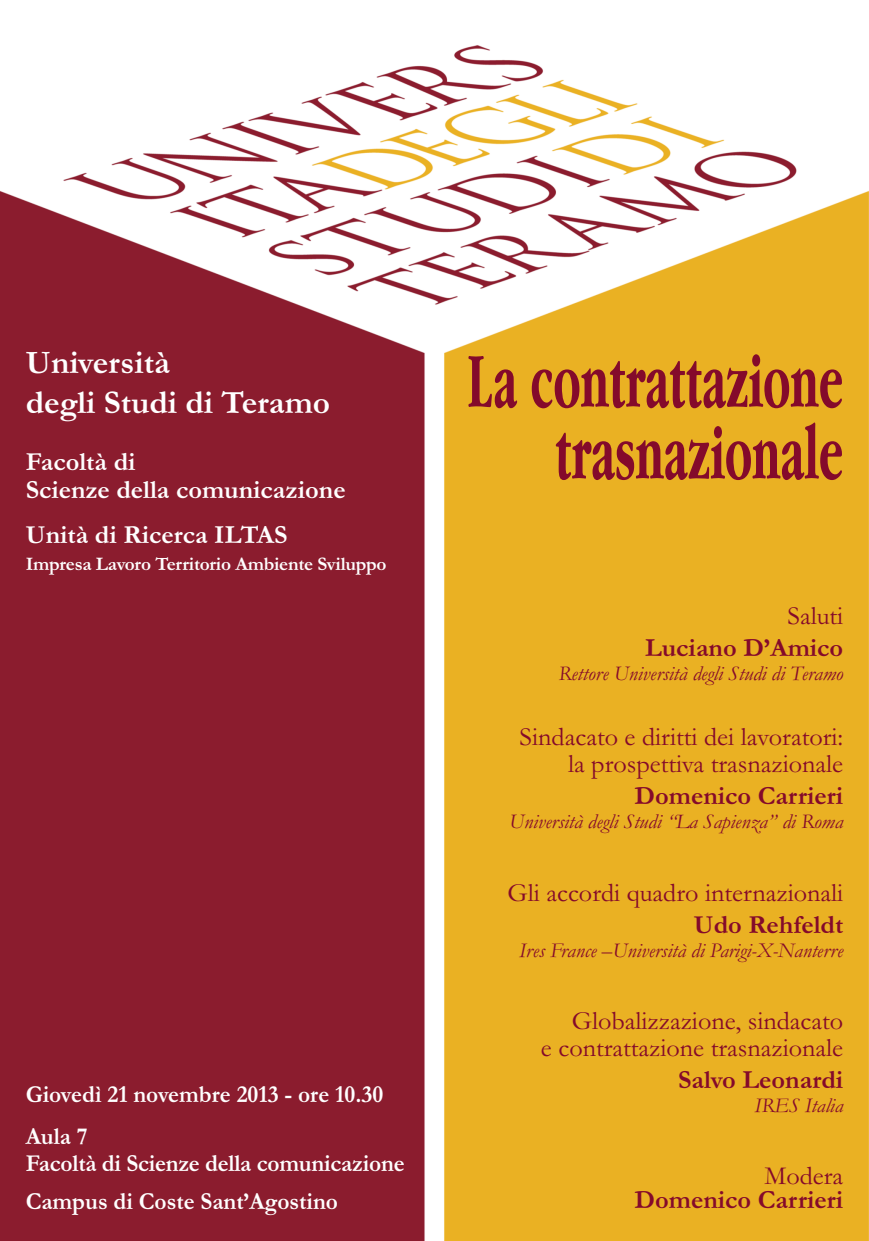
<style>
.page{position:relative;width:869px;height:1241px;background:#fff}
.page>*{position:absolute;margin:0;border:0;box-sizing:border-box;transform-origin:0 0}
.t1{font:700 80.5px/71.8px "Apple Garamond";color:#840a2b;text-align:right;scale:.7 1}
.t2{font:700 33.25px/39.9px "Garamond";color:#fff}
.t3{font:26.25px/27.1px "Garamond";color:#840a2b;text-align:right}
.t4{font:700 26.25px "Garamond";color:#840a2b}
.t5{font:700 26.25px/28px "Garamond";color:#fff}
.t6{font:700 24.5px/42.5px "Garamond";color:#fff;scale:.95 1}
.t7{font:italic 21px "Garamond";color:#840a2b}
.t8{font:700 19.25px "Garamond";letter-spacing:-.015em;color:#fff}
</style>
<div class="page">
<img style="left:0;top:45px;width:868px;height:1195px">
<p class="t2" style="left:26px;top:341px;width:306px">Università<br>degli Studi di Teramo</p>
<p class="t5" style="left:26px;top:447px;width:321px">Facoltà di<br>Scienze della comunicazione</p>
<p class="t5" style="left:26px;top:520px;width:263px">Unità di Ricerca ILTAS</p>
<p class="t8" style="left:26px;top:552px;width:362px">Impresa Lavoro Territorio Ambiente Sviluppo</p>
<p class="t6" style="left:26px;top:1071px;width:378px">Giovedì 21 novembre 2013 - ore 10.30<br>Aula 7</p>
<p class="t6" style="left:26px;top:1142px;width:400px;line-height:38.2px">Facoltà di Scienze della comunicazione<br>Campus di Coste Sant’Agostino</p>
<h1 class="t1" style="left:467px;top:345px;width:538px">La contrattazione trasnazionale</h1>
<p class="t3" style="left:787px;top:601px;width:57px">Saluti</p>
<p class="t4" style="left:644px;top:631px;width:199px">Luciano D’Amico</p>
<p class="t7" style="left:558px;top:660px;width:286px">Rettore Università degli Studi di Teramo</p>
<p class="t3" style="left:519px;top:722px;width:325px">Sindacato e diritti dei lavoratori: la prospettiva trasnazionale</p>
<p class="t4" style="left:634px;top:779px;width:210px">Domenico Carrieri</p>
<p class="t7" style="left:509px;top:808px;width:335px">Università degli Studi “La Sapienza” di Roma</p>
<p class="t3" style="left:507px;top:878px;width:337px">Gli accordi quadro internazionali</p>
<p class="t4" style="left:693px;top:908px;width:151px">Udo Rehfeldt</p>
<p class="t7" style="left:519px;top:937px;width:325px">Ires France –Università di Parigi-X-Nanterre</p>
<p class="t3" style="left:540px;top:1006px;width:304px">Globalizzazione, sindacato<br>e contrattazione trasnazionale</p>
<p class="t4" style="left:677px;top:1062px;width:167px">Salvo Leonardi</p>
<p class="t7" style="left:754px;top:1092px;width:90px">IRES Italia</p>
<p class="t3" style="left:764px;top:1160px;width:80px">Modera</p>
<p class="t4" style="left:634px;top:1183px;width:210px">Domenico Carrieri</p>
</div>
